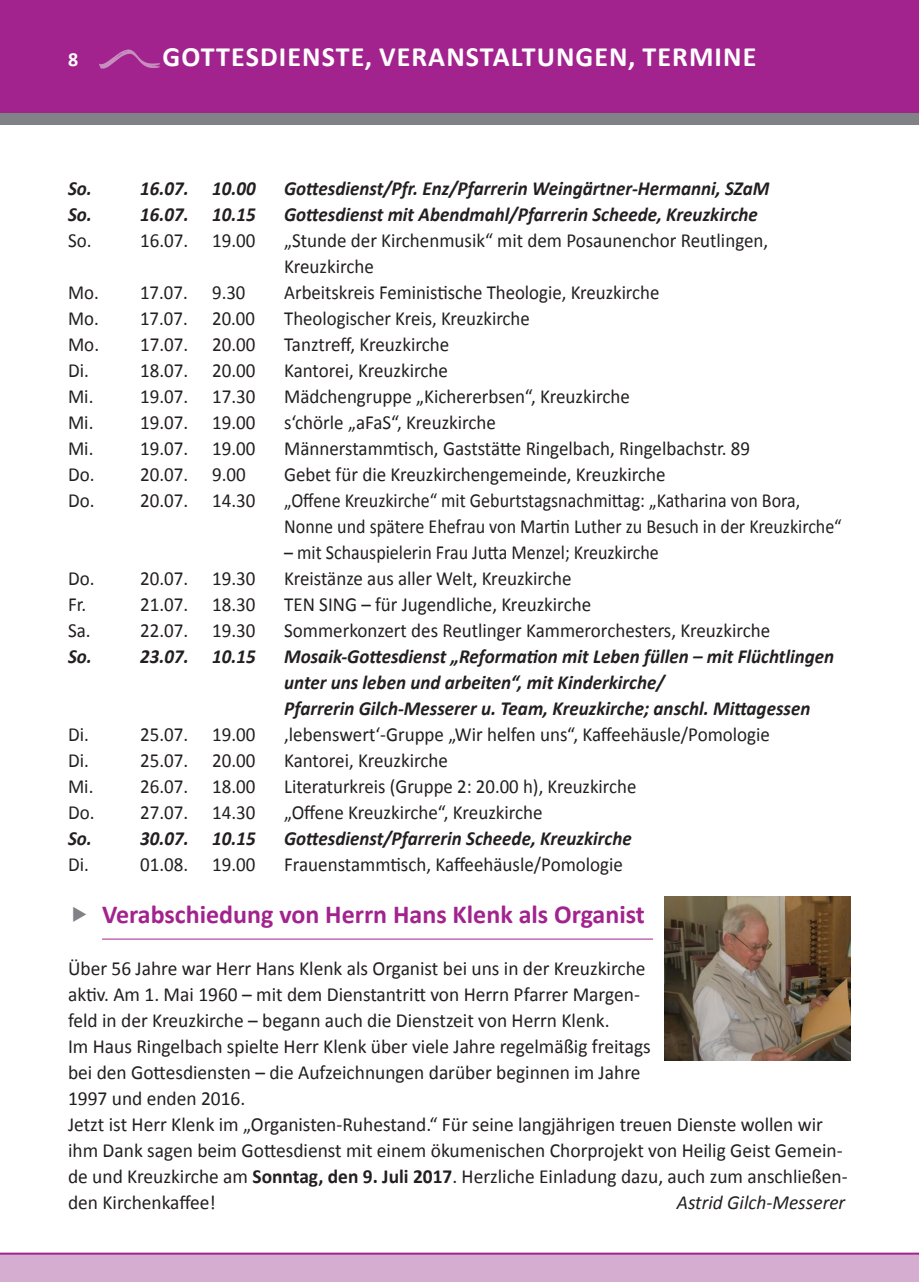
<style>
.page{position:relative;width:919px;height:1282px;background:#fff}
.page>*{position:absolute;margin:0;border:0;box-sizing:border-box;transform-origin:0 0}
.Headline{font:700 28px "Calibri";letter-spacing:.04em;color:#fff}
.t1{font:700 26px "Calibri";color:#a2238e}
.Grundtext{font:20px/26px "Calibri";color:#231f20;scale:.95 1}
.Grundtext-2{font:20px/26px "Calibri";color:#231f20}
.Grundtext-3{font:italic 700 20px/26px "Calibri";color:#231f20;scale:.95 1}
.Grundtext-4{font:20px/26px "Calibri";color:#231f20;scale:.9 1}
.Grundtext-5{font:20px "Calibri";color:#231f20;scale:.94 1}
.Grundtext-6{font:italic 20px "Calibri";color:#231f20}
.t2{font:700 20px "Calibri";color:#fff}
.s1{font-weight:700}
</style>
<div class="page">
<div style="left:0;top:0;width:918px;height:113px;background:#a2238e"></div>
<div style="left:0;top:113px;width:918px;height:12px;background:#808285"></div>
<div style="left:0;top:1253px;width:918px;height:28px;background:#d4add0"></div>
<hr style="left:0;top:1252px;width:918px;height:2px;background:#a2238e">
<img style="left:99px;top:49px;width:61px;height:20px">
<hr style="left:102px;top:938px;width:551px;height:1px;background:#a2238e">
<img style="left:664px;top:896px;width:186px;height:164px">
<p class="t2" style="left:68px;top:47px;width:12px">8</p>
<p class="Headline" style="left:162px;top:40px;width:595px">GOTTESDIENSTE, VERANSTALTUNGEN, TERMINE</p>
<p class="Grundtext-3" style="left:68px;top:174px;width:27px">So.</p>
<p class="Grundtext-3" style="left:140px;top:174px;width:123px">16.07. 10.00</p>
<p class="Grundtext-3" style="left:284px;top:174px;width:512px">Gottesdienst/Pfr. Enz/Pfarrerin Weingärtner-Hermanni, SZaM</p>
<p class="Grundtext-3" style="left:68px;top:200px;width:27px">So.</p>
<p class="Grundtext-3" style="left:140px;top:200px;width:123px">16.07. 10.15</p>
<p class="Grundtext-3" style="left:284px;top:200px;width:500px">Gottesdienst mit Abendmahl/Pfarrerin Scheede, Kreuzkirche</p>
<p class="Grundtext" style="left:68px;top:226px;width:26px">So.</p>
<p class="Grundtext" style="left:140px;top:226px;width:123px">16.07. 19.00</p>
<p class="Grundtext" style="left:284px;top:226px;width:511px">„Stunde der Kirchenmusik“ mit dem Posaunenchor Reutlingen,<br>Kreuzkirche</p>
<p class="Grundtext-5" style="left:68px;top:279px;width:190px">Mo. 17.07. 9.30</p>
<p class="Grundtext-5" style="left:284px;top:279px;width:400px">Arbeitskreis Feministische Theologie, Kreuzkirche</p>
<p class="Grundtext-5" style="left:68px;top:305px;width:200px">Mo. 17.07. 20.00</p>
<p class="Grundtext-5" style="left:284px;top:305px;width:263px">Theologischer Kreis, Kreuzkirche</p>
<p class="Grundtext" style="left:68px;top:330px;width:199px">Mo. 17.07. 20.00</p>
<p class="Grundtext" style="left:284px;top:330px;width:175px">Tanztreff, Kreuzkirche</p>
<p class="Grundtext" style="left:68px;top:356px;width:23px">Di.</p>
<p class="Grundtext" style="left:140px;top:356px;width:123px">18.07. 20.00</p>
<p class="Grundtext" style="left:284px;top:356px;width:174px">Kantorei, Kreuzkirche</p>
<p class="Grundtext" style="left:68px;top:382px;width:199px">Mi. 19.07. 17.30</p>
<p class="Grundtext" style="left:284px;top:382px;width:365px">Mädchengruppe „Kichererbsen“, Kreuzkirche</p>
<p class="Grundtext" style="left:68px;top:408px;width:199px">Mi. 19.07. 19.00</p>
<p class="Grundtext" style="left:284px;top:408px;width:224px">s‘chörle „aFaS“, Kreuzkirche</p>
<p class="Grundtext" style="left:68px;top:434px;width:199px">Mi. 19.07. 19.00</p>
<p class="Grundtext" style="left:284px;top:434px;width:492px">Männerstammtisch, Gaststätte Ringelbach, Ringelbachstr. 89</p>
<p class="Grundtext" style="left:68px;top:460px;width:189px">Do. 20.07. 9.00</p>
<p class="Grundtext" style="left:284px;top:460px;width:403px">Gebet für die Kreuzkirchengemeinde, Kreuzkirche</p>
<p class="Grundtext" style="left:68px;top:486px;width:199px">Do. 20.07. 14.30</p>
<p class="Grundtext-4" style="left:284px;top:486px;width:621px">„Offene Kreuzkirche“ mit Geburtstagsnachmittag: „Katharina von Bora,<br>Nonne und spätere Ehefrau von Martin Luther zu Besuch in der Kreuzkirche“</p>
<p class="Grundtext-4" style="left:284px;top:538px;width:418px">– mit Schauspielerin Frau Jutta Menzel; Kreuzkirche</p>
<p class="Grundtext" style="left:68px;top:564px;width:199px">Do. 20.07. 19.30</p>
<p class="Grundtext" style="left:284px;top:564px;width:304px">Kreistänze aus aller Welt, Kreuzkirche</p>
<p class="Grundtext" style="left:68px;top:590px;width:21px">Fr.</p>
<p class="Grundtext" style="left:140px;top:590px;width:123px">21.07. 18.30</p>
<p class="Grundtext" style="left:284px;top:590px;width:324px">TEN SING – für Jugendliche, Kreuzkirche</p>
<p class="Grundtext" style="left:68px;top:616px;width:25px">Sa.</p>
<p class="Grundtext" style="left:140px;top:616px;width:123px">22.07. 19.30</p>
<p class="Grundtext" style="left:284px;top:616px;width:513px">Sommerkonzert des Reutlinger Kammerorchesters, Kreuzkirche</p>
<p class="Grundtext-3" style="left:68px;top:642px;width:27px">So.</p>
<p class="Grundtext-3" style="left:140px;top:642px;width:123px">23.07. 10.15</p>
<p class="Grundtext-3" style="left:284px;top:642px;width:580px">Mosaik-Gottesdienst „Reformation mit Leben füllen – mit Flüchtlingen unter uns leben und arbeiten“, mit Kinderkirche/<br>Pfarrerin Gilch-Messerer u. Team, Kreuzkirche; anschl. Mittagessen</p>
<p class="Grundtext" style="left:68px;top:720px;width:23px">Di.</p>
<p class="Grundtext" style="left:140px;top:720px;width:123px">25.07. 19.00</p>
<p class="Grundtext" style="left:284px;top:720px;width:513px">‚lebenswert‘-Gruppe „Wir helfen uns“, Kaffeehäusle/Pomologie</p>
<p class="Grundtext" style="left:68px;top:746px;width:23px">Di.</p>
<p class="Grundtext" style="left:140px;top:746px;width:123px">25.07. 20.00</p>
<p class="Grundtext" style="left:284px;top:746px;width:174px">Kantorei, Kreuzkirche</p>
<p class="Grundtext" style="left:68px;top:772px;width:199px">Mi. 26.07. 18.00</p>
<p class="Grundtext-5" style="left:284px;top:773px;width:376px">Literaturkreis (Gruppe 2: 20.00 h), Kreuzkirche</p>
<p class="Grundtext" style="left:68px;top:798px;width:199px">Do. 27.07. 14.30</p>
<p class="Grundtext" style="left:284px;top:798px;width:273px">„Offene Kreuzkirche“, Kreuzkirche</p>
<p class="Grundtext-3" style="left:68px;top:824px;width:27px">So.</p>
<p class="Grundtext-3" style="left:140px;top:824px;width:123px">30.07. 10.15</p>
<p class="Grundtext-3" style="left:284px;top:824px;width:367px">Gottesdienst/Pfarrerin Scheede, Kreuzkirche</p>
<p class="Grundtext" style="left:68px;top:850px;width:23px">Di.</p>
<p class="Grundtext" style="left:140px;top:850px;width:123px">01.08. 19.00</p>
<p class="Grundtext" style="left:284px;top:850px;width:358px">Frauenstammtisch, Kaffeehäusle/Pomologie</p>
<p class="t1" style="left:102px;top:898px;width:544px">Verabschiedung von Herrn Hans Klenk als Organist</p>
<p class="Grundtext-2" style="left:68px;top:954px;width:579px">Über 56 Jahre war Herr Hans Klenk als Organist bei uns in der Kreuzkirche aktiv. Am 1. Mai 1960 – mit dem Dienstantritt von Herrn Pfarrer Margen&shy;feld in der Kreuzkirche – begann auch die Dienstzeit von Herrn Klenk.</p>
<p class="Grundtext-2" style="left:68px;top:1032px;width:584px">Im Haus Ringelbach spielte Herr Klenk über viele Jahre regelmäßig freitags bei den Gottesdiensten – die Aufzeichnungen darüber beginnen im Jahre<br>1997 und enden 2016.</p>
<p class="Grundtext-2" style="left:68px;top:1110px;width:781px">Jetzt ist Herr Klenk im „Organisten-Ruhestand.“ Für seine langjährigen treuen Dienste wollen wir ihm Dank sagen beim Gottesdienst mit einem ökumenischen Chorprojekt von Heilig Geist Gemein&shy;de und Kreuzkirche am <span class="s1">Sonntag, den 9. Juli 2017</span>. Herzliche Einladung dazu, auch zum anschließen&shy;den Kirchenkaffee!</p>
<p class="Grundtext-6" style="left:676px;top:1189px;width:170px">Astrid Gilch-Messerer</p>
</div>
